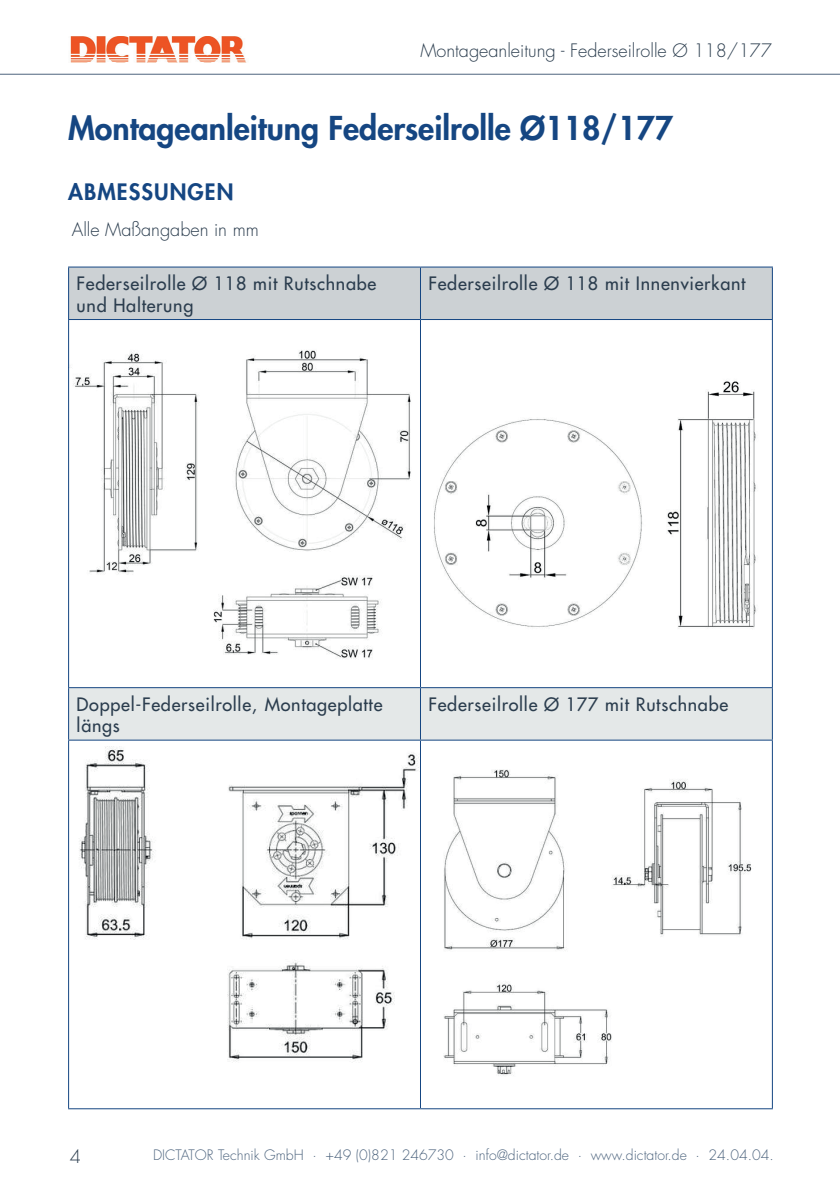
<style>
.page{position:relative;width:840px;height:1191px;background:#fff}
.page>*{position:absolute;margin:0;border:0;box-sizing:border-box;transform-origin:0 0}
.t1{font:800 32px "Futura Std";color:#154682}
.t2{font:800 22px "Futura Std";letter-spacing:.05em;color:#154682}
.t3{font:500 18px/21.6px "Futura Std";letter-spacing:.04em;color:#2b3d4e}
.t4{font:300 18px "Futura Std";color:#2b3d4e}
.t5{font:300 14px "Futura Std";color:#4d647e}
</style>
<div class="page">
<img style="left:70px;top:37px;width:176px;height:25px">
<hr style="left:0;top:74px;width:839px;height:1px;background:#4d647e">
<img style="left:69px;top:331px;width:342px;height:352px">
<img style="left:434px;top:381px;width:322px;height:247px">
<img style="left:69px;top:741px;width:350px;height:353px">
<img style="left:443px;top:769px;width:309px;height:307px">
<div style="left:69px;top:267px;width:702px;height:52px;background:#ccd1d4"></div>
<div style="left:69px;top:688px;width:702px;height:51px;background:#e4e8e8"></div>
<hr style="left:68px;top:320px;width:1px;height:367px;background:#154682">
<hr style="left:420px;top:320px;width:1px;height:367px;background:#154682">
<hr style="left:771px;top:320px;width:1px;height:367px;background:#154682">
<hr style="left:68px;top:687px;width:352px;height:1px;background:#154682">
<hr style="left:68px;top:688px;width:1px;height:51px;background:#154682">
<hr style="left:420px;top:687px;width:352px;height:1px;background:#154682">
<hr style="left:420px;top:688px;width:1px;height:51px;background:#154682">
<hr style="left:771px;top:688px;width:1px;height:51px;background:#154682">
<hr style="left:68px;top:739px;width:352px;height:1px;background:#154682">
<hr style="left:68px;top:740px;width:1px;height:368px;background:#154682">
<hr style="left:420px;top:739px;width:352px;height:1px;background:#154682">
<hr style="left:420px;top:740px;width:1px;height:368px;background:#154682">
<hr style="left:771px;top:740px;width:1px;height:368px;background:#154682">
<hr style="left:68px;top:1108px;width:352px;height:1px;background:#154682">
<hr style="left:420px;top:1108px;width:352px;height:1px;background:#154682">
<hr style="left:420px;top:267px;width:1px;height:52px;background:#154682">
<hr style="left:771px;top:267px;width:1px;height:52px;background:#154682">
<hr style="left:68px;top:266px;width:352px;height:1px;background:#154682">
<hr style="left:68px;top:267px;width:1px;height:52px;background:#154682">
<hr style="left:420px;top:266px;width:352px;height:1px;background:#154682">
<hr style="left:68px;top:319px;width:352px;height:1px;background:#154682">
<hr style="left:420px;top:319px;width:352px;height:1px;background:#154682">
<p class="t4" style="left:420px;top:39px;width:353px">Montageanleitung - Federseilrolle Ø 118/177</p>
<h1 class="t1" style="left:68px;top:108px;width:606px">Montageanleitung Federseilrolle Ø118/177</h1>
<p class="t2" style="left:68px;top:178px;width:167px">ABMESSUNGEN</p>
<p class="t4" style="left:72px;top:218px;width:188px">Alle Maßangaben in mm</p>
<p class="t3" style="left:77px;top:272px;width:301px">Federseilrolle Ø 118 mit Rutschnabe und Halterung</p>
<p class="t3" style="left:428px;top:272px;width:318px">Federseilrolle Ø 118 mit Innenvierkant</p>
<p class="t3" style="left:77px;top:693px;width:307px">Doppel-Federseilrolle, Montageplatte längs</p>
<p class="t3" style="left:428px;top:693px;width:301px">Federseilrolle Ø 177 mit Rutschnabe</p>
<p class="t4" style="left:70px;top:1145px;width:13px">4</p>
<p class="t5" style="left:153px;top:1146px;width:621px">DICTATOR Technik GmbH · +49 (0)821 246730 · info@dictator.de · www.dictator.de · 24.04.04.</p>
</div>
